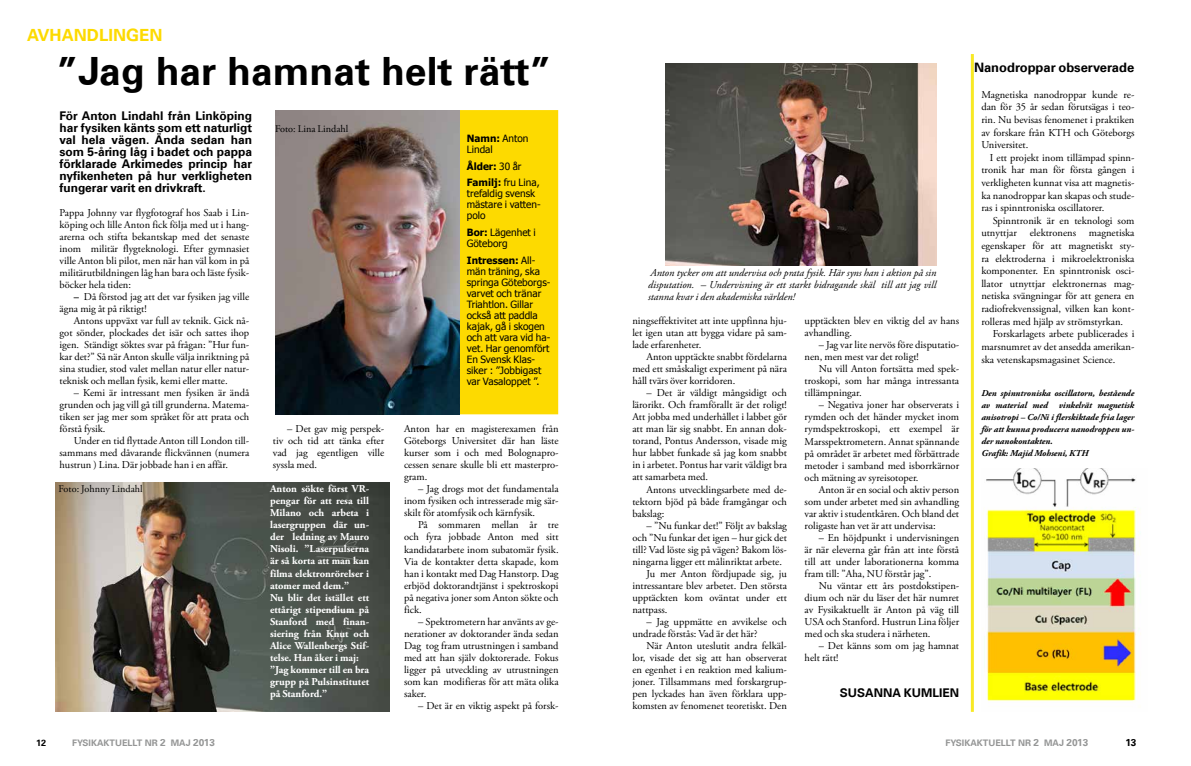
<style>
.page{position:relative;width:1191px;height:766px;background:#fff}
.page>*{position:absolute;margin:0;border:0;box-sizing:border-box;transform-origin:0 0}
.t1{font:700 39px "Univers LT";color:#000}
.t2{font:700 16.8px "Univers LT";color:#fdda00}
.t3{font:700 13px "Univers LT";color:#000}
.t4{font:700 12px/12px "Univers LT";color:#000;text-align:justify}
.t5{font:10.5px/12px "Adobe Garamond Pro";color:#000;text-align:justify}
.t6{font:700 10.5px/12px "Adobe Garamond Pro";color:#fff}
.t7{font:italic 10.5px/12px "Adobe Garamond Pro";color:#000;text-align:justify}
.t8{font:10.2px "Adobe Garamond Pro";color:#000}
.t9{font:10px/11px "Tahoma";color:#000}
.t10{font:700 10px/16.7px "Tahoma";color:#000}
.t11{font:700 10px "Univers LT";color:#000}
.t12{font:italic 700 9px/12px "Adobe Garamond Pro";color:#000}
.t13{font:700 9px "Univers LT";color:#959696}
.t14{font:700 9px "Univers LT";color:#000}
.s1{font-weight:700}
.s2{font-weight:400}
.s3{font-size:10px}
</style>
<div class="page">
<div style="left:460px;top:111px;width:97px;height:302px;background:#fdda00"></div>
<div style="left:459px;top:110px;width:99px;height:304px;border:2px solid #fdda00"></div>
<img style="left:275px;top:110px;width:184px;height:304px">
<img style="left:56px;top:482px;width:333px;height:229px">
<img style="left:665px;top:63px;width:271px;height:202px">
<img style="left:986px;top:468px;width:153px;height:233px">
<svg style="left:970px;top:54px;width:4px;height:657px;background:#f9ee5a"></svg>
<h2 class="t2" style="left:27px;top:26px;width:137px">AVHANDLINGEN</h2>
<h1 class="t1" style="left:57px;top:48px;width:496px">”Jag har hamnat helt rätt”</h1>
<p class="t4" style="left:60px;top:110px;width:194px">För Anton Lindahl från Linköping har fysiken känts som ett naturligt val hela vägen. Ända sedan han som 5-åring låg i badet och pappa förklarade Arkimedes princip har nyfikenheten på hur verkligheten fungerar varit en drivkraft.</p>
<p class="t5" style="left:60px;top:207px;width:191px">Pappa Johnny var flygfotograf hos Saab i Lin&shy;köping och lille Anton fick följa med ut i hang&shy;arerna och stifta bekantskap med det senaste inom militär flygteknologi. Efter gymnasiet ville Anton bli pilot, men när han väl kom in på militärutbildningen låg han bara och läste fysik&shy;böcker hela tiden:</p>
<p class="t5" style="left:60px;top:291px;width:191px;text-indent:14px"><span class="s1">–</span> Då förstod jag att det var fysiken jag ville ägna mig åt på riktigt!</p>
<p class="t5" style="left:60px;top:315px;width:191px;text-indent:14px">Antons uppväxt var full av teknik. Gick nå&shy;got sönder, plockades det isär och sattes ihop igen. Ständigt söktes svar på frågan: ”Hur fun&shy;kar det?” Så när Anton skulle välja inriktning på sina studier, stod valet mellan natur eller natur&shy;teknisk och mellan fysik, kemi eller matte.</p>
<p class="t5" style="left:60px;top:387px;width:191px;text-indent:14px">– Kemi är intressant men fysiken är ändå grunden och jag vill gå till grunderna. Matema&shy;tiken ser jag mer som språket för att prata och förstå fysik.</p>
<p class="t5" style="left:60px;top:435px;width:191px;text-indent:14px">Under en tid flyttade Anton till London till&shy;sammans med dåvarande flickvännen (numera hustrun ) Lina. Där jobbade han i en affär.</p>
<p class="t8" style="left:58px;top:483px;width:86px">Foto: Johnny Lindahl</p>
<p class="t8" style="left:275px;top:123px;width:75px">Foto: Lina Lindahl</p>
<p class="t9" style="left:467px;top:132px;width:63px"><span class="s1">Namn:</span> Anton<br>Lindal</p>
<p class="t10" style="left:467px;top:157px;width:74px">Ålder: <span class="s2">30 år<br></span>Familj: <span class="s2">fru Lina,</span></p>
<p class="t9" style="left:467px;top:188px;width:75px">trefaldig svensk mästare i vatten&shy;polo</p>
<p class="t9" style="left:467px;top:226px;width:70px"><span class="s1">Bor:</span> Lägenhet i<br>Göteborg</p>
<p class="t9" style="left:467px;top:254px;width:85px"><span class="s1">Intressen:</span> All&shy;män träning, ska springa Göteborgs&shy;varvet och tränar<br>Triahtlon. Gillar också att paddla kajak, gå i skogen och att vara vid ha&shy;vet. Har genomfört<br>En Svensk Klas&shy;siker : ”Jobbigast var Vasaloppet ”.</p>
<p class="t5" style="left:273px;top:423px;width:113px;text-indent:14px">– Det gav mig perspek&shy;tiv och tid att tänka efter vad jag egentligen ville syssla med.</p>
<p class="t5" style="left:404px;top:423px;width:156px">Anton har en magisterexamen från Göteborgs Universitet där han läste kurser som i och med Bolognapro&shy;cessen senare skulle bli ett masterpro&shy;gram.</p>
<p class="t5" style="left:404px;top:483px;width:156px;text-indent:14px">– Jag drogs mot det fundamentala inom fysiken och intresserade mig sär&shy;skilt för atomfysik och kärnfysik.</p>
<p class="t5" style="left:404px;top:519px;width:156px;text-indent:14px">På sommaren mellan år tre och fyra jobbade Anton med sitt kandidatarbete inom subatomär fysik.<br>Via de kontakter detta skapade, kom han i kontakt med Dag Hanstorp. Dag erbjöd doktorandtjänst i spektroskopi på negativa joner som Anton sökte och fick.</p>
<p class="t5" style="left:404px;top:615px;width:156px;text-indent:14px">– Spektrometern har använts av ge&shy;nerationer av doktorander ända sedan Dag tog fram utrustningen i samband med att han själv doktorerade. Fokus ligger på utveckling av utrustningen som kan modifieras för att mäta olika saker.</p>
<p class="t5" style="left:418px;top:699px;width:142px">– Det är en viktig aspekt på forsk-</p>
<p class="t6" style="left:270px;top:483px;width:101px">Anton sökte först VR&shy;pengar för att resa till<br>Milano och arbeta i lasergruppen där un&shy;der ledning av Mauro<br>Nisoli. ”Laserpulserna är så korta att man kan filma elektronrörelser i atomer med dem.”<br>Nu blir det istället ett ettårigt stipendium på<br>Stanford med finan&shy;siering från Knut och<br>Alice Wallenbergs Stif&shy;telse. Han åker i maj: ”Jag kommer till en bra grupp på Pulsinstitutet på Stanford.”</p>
<p class="t7" style="left:648px;top:267px;width:290px">Anton tycker om att undervisa och prata fysik. Här syns han i aktion på sin disputation. – Undervisning är ett starkt bidragande skäl till att jag vill stanna kvar i den akademiska världen!</p>
<p class="t5" style="left:632px;top:315px;width:156px">ningseffektivitet att inte uppfinna hju&shy;let igen utan att bygga vidare på sam&shy;lade erfarenheter.</p>
<p class="t5" style="left:632px;top:351px;width:156px;text-indent:14px">Anton upptäckte snabbt fördelarna med ett småskaligt experiment på nära håll tvärs över korridoren.</p>
<p class="t5" style="left:632px;top:387px;width:156px;text-indent:14px">– Det är väldigt mångsidigt och lärorikt. Och framförallt är det roligt!<br>Att jobba med underhållet i labbet gör att man lär sig snabbt. En annan dok&shy;torand, Pontus Andersson, visade mig hur labbet funkade så jag kom snabbt in i arbetet. Pontus har varit väldigt bra att samarbeta med.</p>
<p class="t5" style="left:632px;top:483px;width:156px;text-indent:14px">Antons utvecklingsarbete med de&shy;tektorn bjöd på både framgångar och bakslag:</p>
<p class="t5" style="left:646px;top:519px;width:142px">– ”Nu funkar det!” Följt av bakslag</p>
<p class="t5" style="left:632px;top:531px;width:156px">och ”Nu funkar det igen – hur gick det</p>
<p class="t5" style="left:632px;top:543px;width:156px">till? Vad löste sig på vägen? Bakom lös-</p>
<p class="t5" style="left:632px;top:555px;width:151px">ningarna ligger ett målinriktat arbete.</p>
<p class="t5" style="left:646px;top:567px;width:142px">Ju mer Anton fördjupade sig, ju</p>
<p class="t5" style="left:632px;top:579px;width:156px">intressantare blev arbetet. Den största</p>
<p class="t5" style="left:632px;top:591px;width:156px">upptäckten kom oväntat under ett</p>
<p class="t5" style="left:632px;top:603px;width:37px">nattpass.</p>
<p class="t5" style="left:632px;top:615px;width:156px;text-indent:14px">– Jag uppmätte en avvikelse och undrade förstås: Vad är det här?</p>
<p class="t5" style="left:632px;top:639px;width:156px;text-indent:14px">När Anton uteslutit andra felkäl&shy;lor, visade det sig att han observerat en egenhet i en reaktion med kalium&shy;joner. Tillsammans med forskargrup&shy;pen lyckades han även förklara upp&shy;komsten av fenomenet teoretiskt. Den</p>
<p class="t5" style="left:804px;top:315px;width:156px">upptäckten blev en viktig del av hans avhandling.</p>
<p class="t5" style="left:804px;top:339px;width:156px;text-indent:14px">– Jag var lite nervös före disputatio&shy;nen, men mest var det roligt!</p>
<p class="t5" style="left:804px;top:363px;width:156px;text-indent:14px">Nu vill Anton fortsätta med spek&shy;troskopi, som har många intressanta tillämpningar.</p>
<p class="t5" style="left:804px;top:399px;width:156px;text-indent:14px">– Negativa joner har observerats i rymden och det händer mycket inom rymdspektroskopi, ett exempel är Marsspektrometern. Annat spännande på området är arbetet med förbättrade metoder i samband med isborrkärnor och mätning av syreisotoper.</p>
<p class="t5" style="left:804px;top:483px;width:156px;text-indent:14px">Anton är en social och aktiv person som under arbetet med sin avhandling var aktiv i studentkåren. Och bland det roligaste han vet är att undervisa:</p>
<p class="t5" style="left:804px;top:531px;width:156px;text-indent:14px">– En höjdpunkt i undervisningen är när eleverna går från att inte förstå till att under laborationerna komma fram till: ”Aha, NU förstår jag”.</p>
<p class="t5" style="left:804px;top:579px;width:156px;text-indent:14px">Nu väntar ett års postdokstipen&shy;dium och när du läser det här numret av Fysikaktuellt är Anton på väg till USA och Stanford. Hustrun Lina följer med och ska studera i närheten.</p>
<p class="t5" style="left:804px;top:639px;width:156px;text-indent:14px">– Det känns som om jag hamnat helt rätt!</p>
<p class="t4" style="left:839px;top:686px;width:121px">SUSANNA KUMLIEN</p>
<p class="t3" style="left:974px;top:60px;width:162px">Nanodroppar observerade</p>
<p class="t5" style="left:981px;top:88px;width:155px;line-height:12.6px">Magnetiska nanodroppar kunde re&shy;dan för 35 år sedan förutsägas i teo&shy;rin. Nu bevisas fenomenet i praktiken av forskare från KTH och Göteborgs Universitet.</p>
<p class="t5" style="left:981px;top:151px;width:155px;line-height:12.6px;text-indent:9px">I ett projekt inom tillämpad spinn&shy;tronik har man för första gången i verkligheten kunnat visa att magnetis&shy;ka nanodroppar kan skapas och stude&shy;ras i spinntroniska oscillatorer.</p>
<p class="t5" style="left:981px;top:214px;width:155px;line-height:12.6px;text-indent:11px">Spinntronik är en teknologi som utnyttjar elektronens magnetiska egenskaper för att magnetiskt sty&shy;ra elektroderna i mikroelektroniska komponenter. En spinntronisk osci&shy;llator utnyttjar elektronernas mag&shy;netiska svängningar för att genera en radiofrekvenssignal, vilken kan kont&shy;rolleras med hjälp av strömstyrkan.</p>
<p class="t5" style="left:981px;top:328px;width:155px;line-height:12.6px;text-indent:11px">Forskarlagets arbete publicerades i marsnumret av det ansedda amerikan&shy;ska vetenskapsmagasinet Science.</p>
<p class="t12" style="left:981px;top:387px;width:154px">Den spinntroniska oscillatorn, bestående av material med vinkelrät magnetisk anisotropi – Co/Ni i flerskiktade fria lager för att kunna producera nanodroppen un&shy;der nanokontakten.<br>Grafik: Majid Mohseni, KTH</p>
<p class="t14" style="left:36px;top:737px;width:12px">12</p>
<p class="t13" style="left:72px;top:737px;width:144px">FYSIKAKTUELLT NR <span class="s3">2</span> MAJ <span class="s3">2013</span></p>
<p class="t13" style="left:945px;top:737px;width:144px">FYSIKAKTUELLT NR <span class="s3">2</span> MAJ <span class="s3">2013</span></p>
<p class="t11" style="left:1125px;top:736px;width:13px">13</p>
</div>
